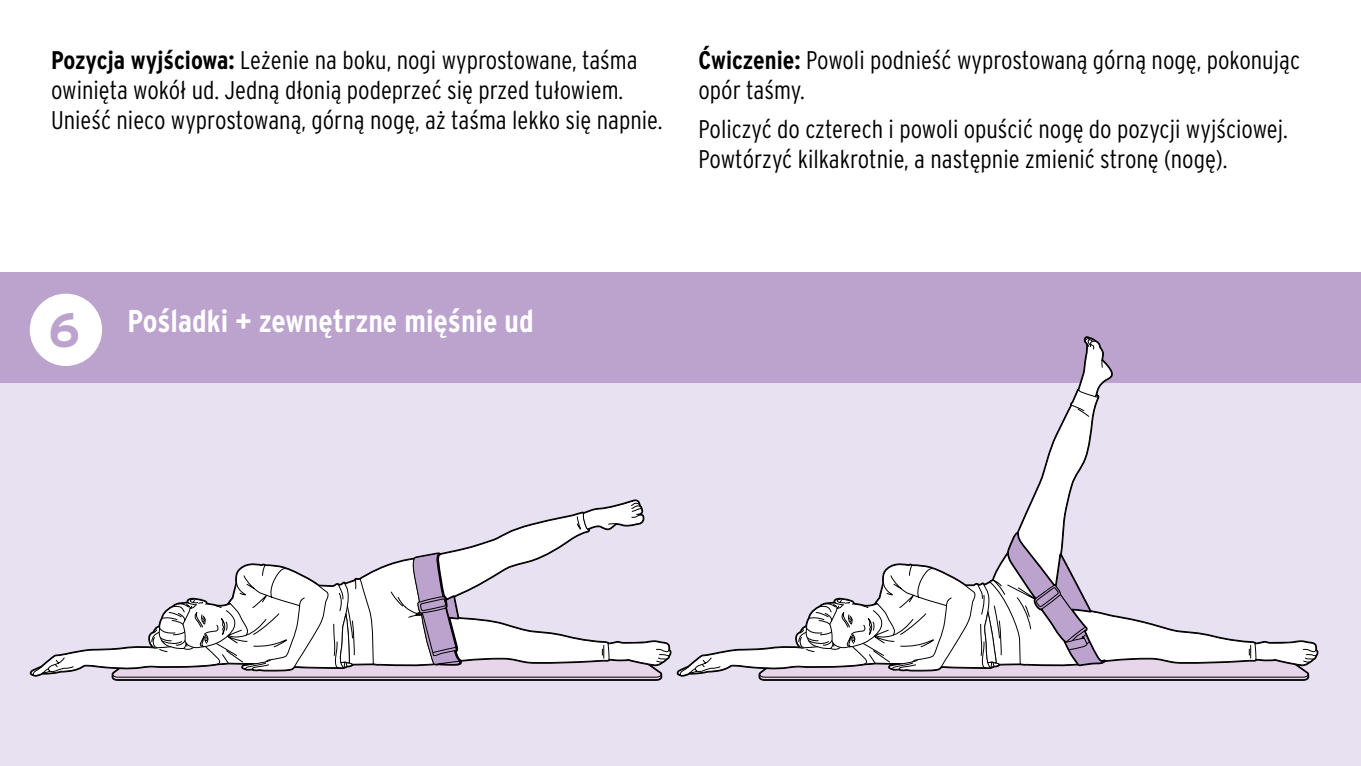
<style>
.page{position:relative;width:1361px;height:766px;background:#fff}
.page>*{position:absolute;margin:0;border:0;box-sizing:border-box;transform-origin:0 0}
.ID_M01_KREIS_SCHWARZ{font:700 48px "Interstate OT";color:#bca3ce}
.ID_ANREDE_GRUSS{font:700 condensed 31.5px "Interstate OT";color:#fff}
.ID_FLIESSTEXT{font:300 condensed 25.5px/30px "Interstate OT";color:#000}
.s1{font-weight:700}
</style>
<div class="page">
<div style="left:0;top:383px;width:1361px;height:382px;background:#e8e1f1"></div>
<div style="left:0;top:272px;width:1361px;height:111px;background:#bca3ce"></div>
<svg style="left:1084px;top:336px;width:8px;height:2px"></svg>
<svg style="left:1017px;top:338px;width:96px;height:193px"></svg>
<svg style="left:677px;top:531px;width:641px;height:149px"></svg>
<svg style="left:30px;top:499px;width:641px;height:181px"></svg>
<div style="left:31px;top:294px;width:70px;height:71px;background:#fff;border-radius:50%"></div>
<div style="left:30px;top:293px;width:72px;height:73px;border:2px solid #fff;border-radius:50%"></div>
<p class="ID_FLIESSTEXT" style="left:51px;top:45px;width:613px"><span class="s1">Pozycja wyjściowa:</span> Leżenie na boku, nogi wyprostowane, taśma owinięta wokół ud. Jedną dłonią podeprzeć się przed tułowiem.<br>Unieść nieco wyprostowaną, górną nogę, aż taśma lekko się napnie.</p>
<p class="ID_FLIESSTEXT" style="left:698px;top:45px;width:603px"><span class="s1">Ćwiczenie:</span> Powoli podnieść wyprostowaną górną nogę, pokonując opór taśmy.</p>
<p class="ID_FLIESSTEXT" style="left:698px;top:114px;width:591px">Policzyć do czterech i powoli opuścić nogę do pozycji wyjściowej.<br>Powtórzyć kilkakrotnie, a następnie zmienić stronę (nogę).</p>
<p class="ID_M01_KREIS_SCHWARZ" style="left:48px;top:300px;width:33px">6</p>
<p class="ID_ANREDE_GRUSS" style="left:128px;top:301px;width:408px">Pośladki + zewnętrzne mięśnie ud</p>
</div>
